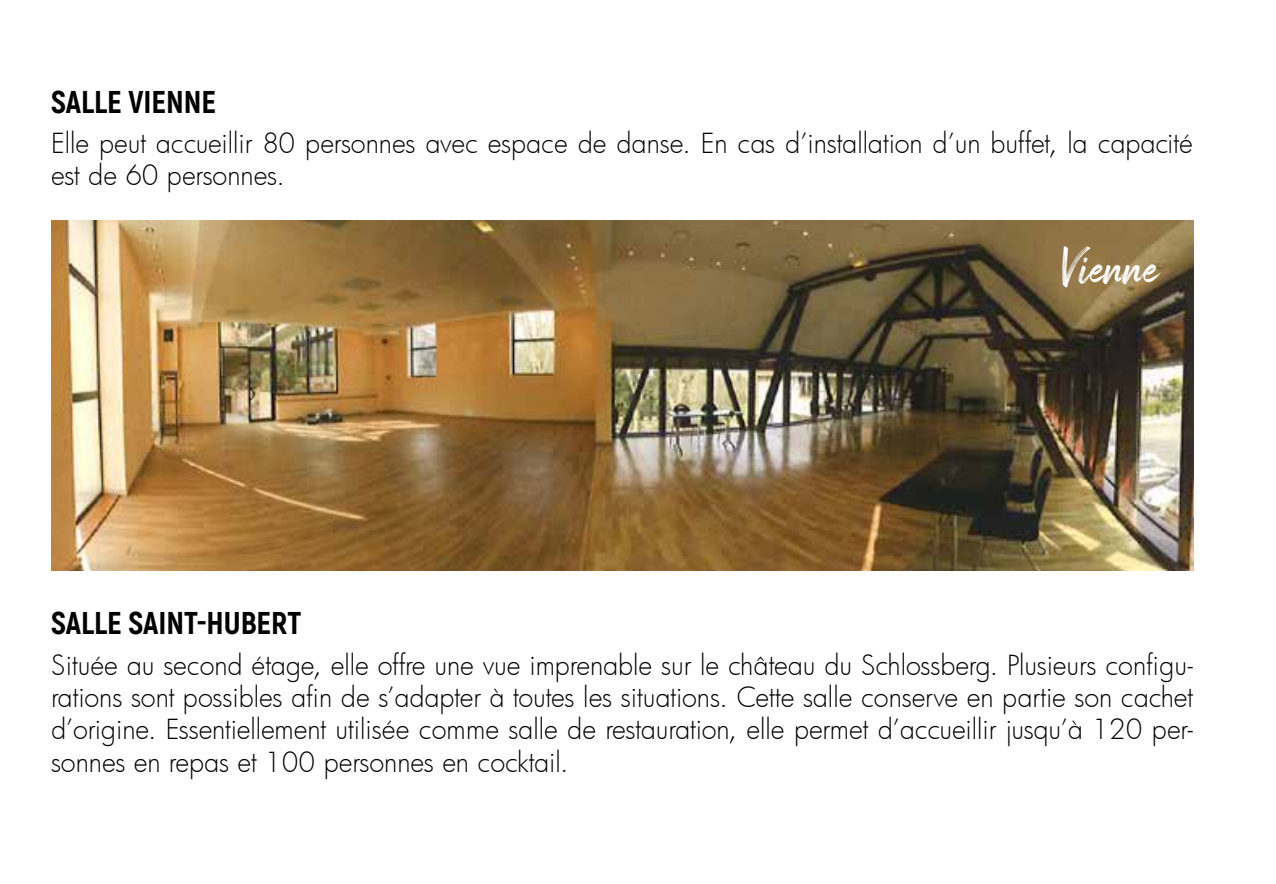
<style>
.page{position:relative;width:1276px;height:884px;background:#fff}
.page>*{position:absolute;margin:0;border:0;box-sizing:border-box;transform-origin:0 0}
.t1{font:42.98px "Arsilon";color:#fff}
.t2{font:800 31.5px "Akrobat";color:#000}
.t3{font:300 27px/32.4px "Futura";letter-spacing:-.005em;color:#000}
</style>
<div class="page">
<img style="left:51px;top:221px;width:1142px;height:349px">
<p class="t2" style="left:51px;top:81px;width:167px">SALLE VIENNE</p>
<p class="t3" style="left:51px;top:126px;width:1143px">Elle peut accueillir 80 personnes avec espace de danse. En cas d’installation d’un buffet, la capacité est de 60 personnes.</p>
<h1 class="t1" style="left:1062px;top:242px;width:98px">Vienne</h1>
<p class="t2" style="left:51px;top:602px;width:252px">SALLE SAINT-HUBERT</p>
<p class="t3" style="left:51px;top:647px;width:1143px;text-align:justify">Située au second étage, elle offre une vue imprenable sur le château du Schlossberg. Plusieurs configu&shy;rations sont possibles afin de s’adapter à toutes les situations. Cette salle conserve en partie son cachet d’origine. Essentiellement utilisée comme salle de restauration, elle permet d’accueillir jusqu’à 120 per&shy;sonnes en repas et 100 personnes en cocktail.</p>
</div>
